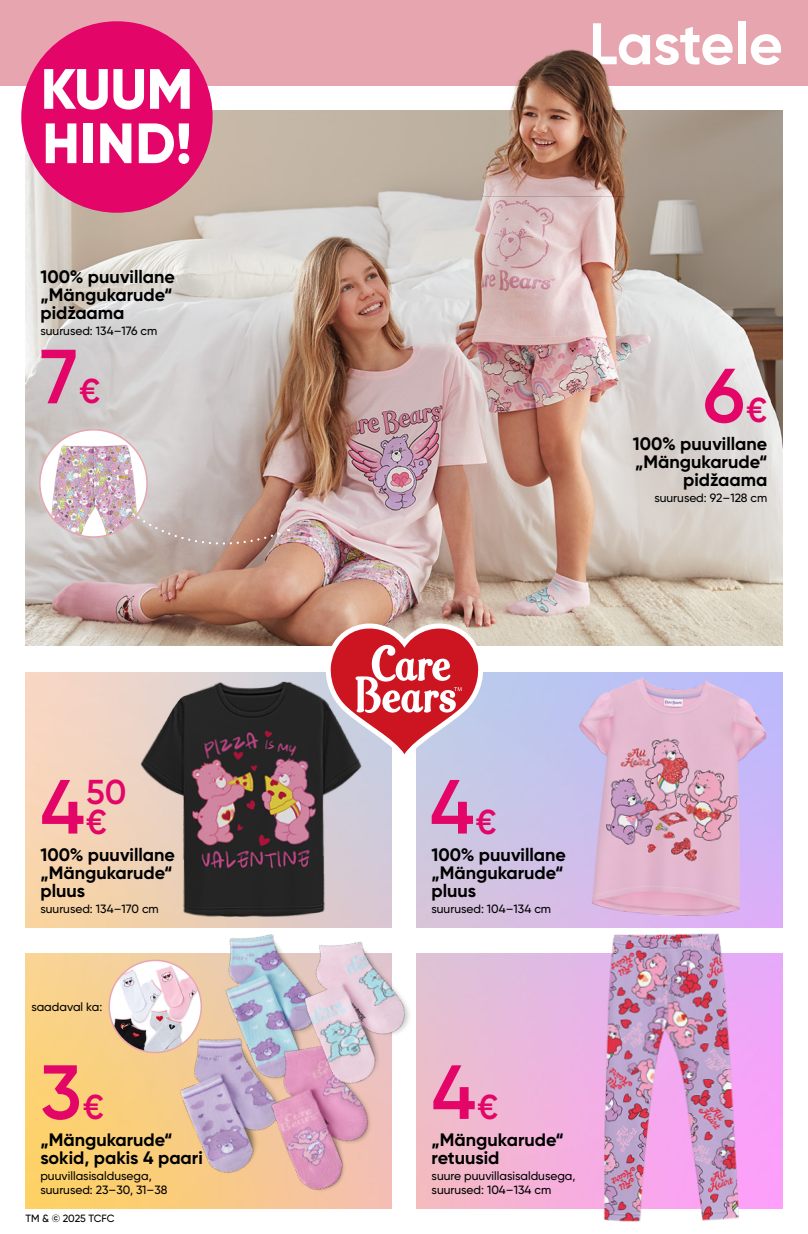
<style>
.page{position:relative;width:808px;height:1234px;background:#fff}
.page>*{position:absolute;margin:0;border:0;box-sizing:border-box;transform-origin:0 0}
.t1{font:600 76.5px "Gilroy";color:#e30567}
.t2{font:700 58.5px "Gilroy";letter-spacing:-.005em;color:#fff}
.t3{font:800 56.7px/54.3px "Gilroy";color:#fff}
.t4{font:600 34.5px/29.4px "Gilroy";color:#e30567}
.t5{font:700 18px/18px "Gilroy";color:#000}
.t6{font:500 12px/13.5px "Gilroy";color:#000}
.t7{font:500 10.5px "Gilroy";letter-spacing:-.01em;color:#000}
.s1{font-size:34.5px}
.s2{font-size:76.5px}
</style>
<div class="page">
<img style="left:26px;top:953px;width:198px;height:255px">
<img style="left:26px;top:111px;width:757px;height:534px">
<div style="left:0;top:0;width:808px;height:85px;background:#e7a5af"></div>
<img style="left:118px;top:636px;width:268px;height:324px">
<img style="left:559px;top:938px;width:211px;height:284px">
<img style="left:552px;top:672px;width:231px;height:266px">
<img style="left:147px;top:1052px;width:77px;height:154px">
<img style="left:176px;top:890px;width:191px;height:225px">
<img style="left:224px;top:1006px;width:168px;height:203px">
<img style="left:257px;top:898px;width:195px;height:221px">
<div style="left:21px;top:21px;width:192px;height:192px;background:#e30567;border-radius:50%"></div>
<img style="left:109px;top:960px;width:92px;height:92px">
<div style="left:108px;top:959px;width:94px;height:94px;border:2px solid #e7a5af;border-radius:50%"></div>
<svg style="left:122px;top:503px;width:167px;height:60px"></svg>
<img style="left:41px;top:430px;width:105px;height:107px">
<div style="left:39px;top:429px;width:109px;height:108px;border:2px solid #e7a5af;border-radius:50%"></div>
<svg style="left:324px;top:618px;width:161px;height:141px"></svg>
<img style="left:478px;top:49px;width:167px;height:155px">
<h3 class="t3" style="left:41px;top:61px;width:154px">KUUM<br>HIND!</h3>
<p class="t5" style="left:40px;top:267px;width:136px">100% puuvillane „Mängukarude“ pidžaama</p>
<p class="t6" style="left:40px;top:323px;width:118px">suurused: 134–176 cm</p>
<h1 class="t1" style="left:40px;top:329px;width:61px">7<span class="s1">€</span></h1>
<h2 class="t2" style="left:589px;top:7px;width:195px">Lastele</h2>
<h1 class="t1" style="left:703px;top:348px;width:66px">6<span class="s1">€</span></h1>
<p class="t5" style="left:633px;top:435px;width:136px;text-align:right">100% puuvillane „Mängukarude“ pidžaama</p>
<p class="t6" style="left:654px;top:490px;width:115px">suurused: 92–128 cm</p>
<h3 class="t4" style="left:86px;top:776px;width:42px;text-indent:-46px"><span class="s2">4</span>50 €</h3>
<h1 class="t1" style="left:430px;top:759px;width:68px">4<span class="s1">€</span></h1>
<p class="t5" style="left:40px;top:845px;width:136px">100% puuvillane „Mängukarude“ pluus</p>
<p class="t6" style="left:40px;top:901px;width:120px">suurused: 134–170 cm</p>
<p class="t6" style="left:31px;top:999px;width:72px">saadaval ka:</p>
<h1 class="t1" style="left:40px;top:1044px;width:65px">3<span class="s1">€</span></h1>
<p class="t5" style="left:40px;top:1130px;width:164px">„Mängukarude“ sokid, pakis 4 paari</p>
<p class="t6" style="left:40px;top:1168px;width:129px">puuvillasisaldusega, suurused: 23–30, 31–38</p>
<p class="t7" style="left:26px;top:1211px;width:91px">TM &amp; © 2025 TCFC</p>
<p class="t5" style="left:431px;top:845px;width:136px">100% puuvillane „Mängukarude“ pluus</p>
<p class="t6" style="left:431px;top:901px;width:121px">suurused: 104–134 cm</p>
<h1 class="t1" style="left:432px;top:1044px;width:68px">4<span class="s1">€</span></h1>
<p class="t5" style="left:432px;top:1130px;width:134px">„Mängukarude“ retuusid</p>
<p class="t6" style="left:432px;top:1168px;width:145px">suure puuvillasisaldusega, suurused: 104–134 cm</p>
</div>
